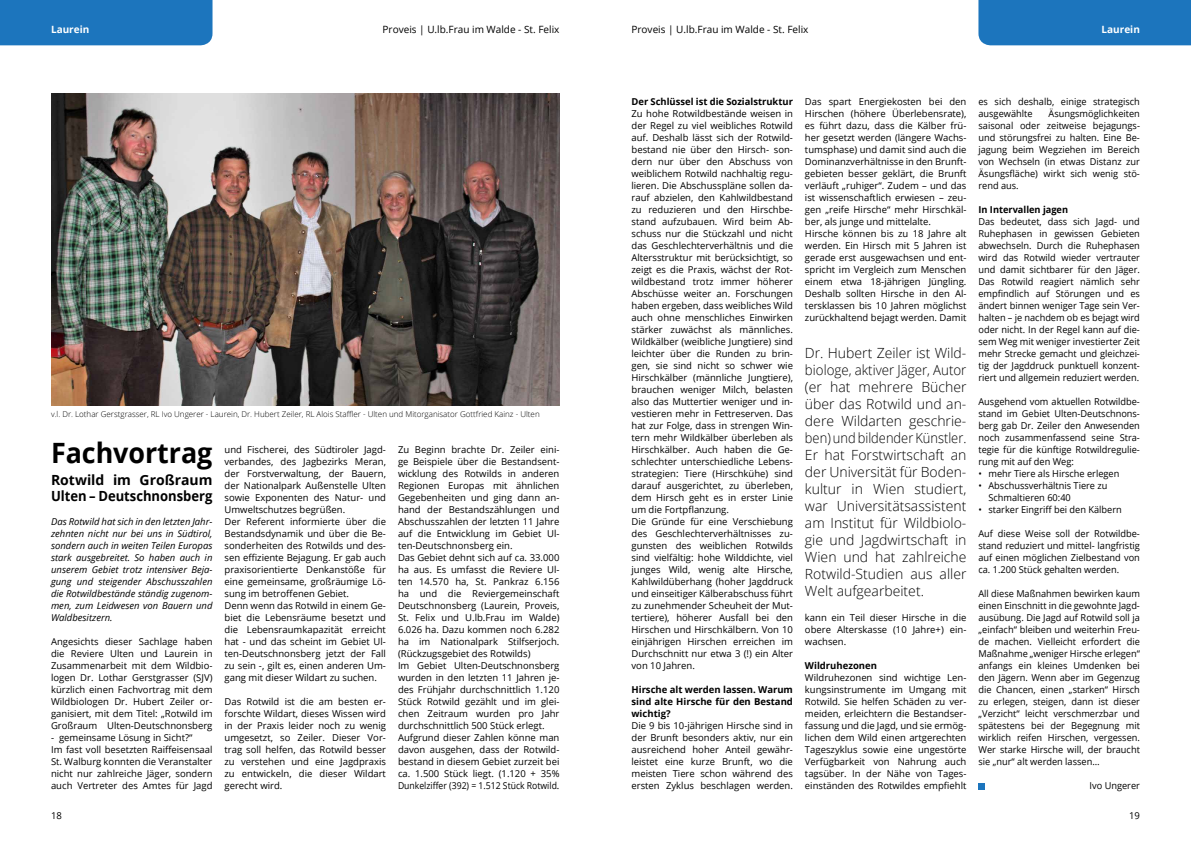
<style>
.page{position:relative;width:1191px;height:842px;background:#fff}
.page>*{position:absolute;margin:0;border:0;box-sizing:border-box;transform-origin:0 0}
.t1{font:700 28px "Open Sans";color:#000;scale:.96 1}
.t2{font:300 14px/17px "Open Sans";color:#000;text-align:justify}
.t3{font:700 14px/16px "Open Sans";color:#000}
.t4{font:10px "Open Sans";color:#000}
.t5{font:700 10px "Open Sans";color:#fff}
.t6{font:9.5px/12px "Open Sans";color:#000;text-align:justify}
.t7{font:italic 9.5px/12px "Open Sans";color:#000;text-align:justify}
.t8{font:700 9.5px/12px "Open Sans";color:#000;text-align:justify}
.t9{font:300 8px "Open Sans";color:#000}
</style>
<div class="page">
<img style="left:51px;top:93px;width:508px;height:312px">
<div style="left:0;top:0;width:212px;height:45px;background:#1c75bd"></div>
<div style="left:978px;top:0;width:213px;height:45px;background:#1c75bd"></div>
<div style="left:978px;top:783px;width:7px;height:6px;background:#1c75bd"></div>
<p class="t5" style="left:51px;top:22px;width:40px">Laurein</p>
<p class="t4" style="left:382px;top:22px;width:178px">Proveis | U.lb.Frau im Walde - St. Felix</p>
<p class="t4" style="left:631px;top:22px;width:178px">Proveis | U.lb.Frau im Walde - St. Felix</p>
<p class="t5" style="left:1101px;top:22px;width:40px">Laurein</p>
<p class="t9" style="left:51px;top:409px;width:490px">v.l. Dr. Lothar Gerstgrasser, RL Ivo Ungerer - Laurein, Dr. Hubert Zeiler, RL Alois Staffler - Ulten und Mitorganisator Gottfried Kainz - Ulten</p>
<h1 class="t1" style="left:51px;top:433px;width:170px">Fachvortrag</h1>
<h2 class="t3" style="left:51px;top:471px;width:163px">Rotwild im Großraum<br>Ulten – Deutschnonsberg</h2>
<p class="t7" style="left:51px;top:516px;width:163px">Das Rotwild hat sich in den letzten Jahr&shy;zehnten nicht nur bei uns in Südtirol, sondern auch in weiten Teilen Europas stark ausgebreitet. So haben auch in unserem Gebiet trotz intensiver Beja&shy;gung und steigender Abschusszahlen die Rotwildbestände ständig zugenom&shy;men, zum Leidwesen von Bauern und Waldbesitzern.</p>
<p class="t6" style="left:51px;top:636px;width:163px">Angesichts dieser Sachlage haben die Reviere Ulten und Laurein in Zusammenarbeit mit dem Wildbio&shy;logen Dr. Lothar Gerstgrasser (SJV) kürzlich einen Fachvortrag mit dem Wildbiologen Dr. Hubert Zeiler or&shy;ganisiert, mit dem Titel: „Rotwild im Großraum Ulten-Deutschnonsberg</p>
<p class="t6" style="left:51px;top:732px;width:163px;text-align:left">- gemeinsame Lösung in Sicht?“<br>Im fast voll besetzten Raiffeisensaal St. Walburg konnten die Veranstalter nicht nur zahlreiche Jäger, sondern auch Vertreter des Amtes für Jagd</p>
<p class="t6" style="left:224px;top:444px;width:163px;text-align:left">und Fischerei, des Südtiroler Jagd&shy;verbandes, des Jagbezirks Meran, der Forstverwaltung, der Bauern, der Nationalpark Außenstelle Ulten sowie Exponenten des Natur- und Umweltschutzes begrüßen.<br>Der Referent informierte über die Bestandsdynamik und über die Be&shy;sonderheiten des Rotwilds und des&shy;sen effiziente Bejagung. Er gab auch praxisorientierte Denkanstöße für eine gemeinsame, großräumige Lö&shy;sung im betroffenen Gebiet.<br>Denn wenn das Rotwild in einem Ge&shy;biet die Lebensräume besetzt und die Lebensraumkapazität erreicht hat - und das scheint im Gebiet Ul&shy;ten-Deutschnonsberg jetzt der Fall zu sein -, gilt es, einen anderen Um&shy;gang mit dieser Wildart zu suchen.</p>
<p class="t6" style="left:224px;top:696px;width:163px">Das Rotwild ist die am besten er&shy;forschte Wildart, dieses Wissen wird in der Praxis leider noch zu wenig umgesetzt, so Zeiler. Dieser Vor&shy;trag soll helfen, das Rotwild besser zu verstehen und eine Jagdpraxis zu entwickeln, die dieser Wildart gerecht wird.</p>
<p class="t6" style="left:398px;top:444px;width:163px;text-align:left">Zu Beginn brachte Dr. Zeiler eini&shy;ge Beispiele über die Bestandsent&shy;wicklung des Rotwilds in anderen Regionen Europas mit ähnlichen Gegebenheiten und ging dann an&shy;hand der Bestandszählungen und Abschusszahlen der letzten 11 Jahre auf die Entwicklung im Gebiet Ul&shy;ten-Deutschnonsberg ein.<br>Das Gebiet dehnt sich auf ca. 33.000 ha aus. Es umfasst die Reviere Ul&shy;ten 14.570 ha, St. Pankraz 6.156 ha und die Reviergemeinschaft Deutschnonsberg (Laurein, Proveis, St. Felix und U.lb.Frau im Walde)<br>6.026 ha. Dazu kommen noch 6.282 ha im Nationalpark Stilfserjoch. (Rückzugsgebiet des Rotwilds)<br>Im Gebiet Ulten-Deutschnonsberg wurden in den letzten 11 Jahren je&shy;des Frühjahr durchschnittlich 1.120<br>Stück Rotwild gezählt und im glei&shy;chen Zeitraum wurden pro Jahr durchschnittlich 500 Stück erlegt.<br>Aufgrund dieser Zahlen könne man davon ausgehen, dass der Rotwild&shy;bestand in diesem Gebiet zurzeit bei ca. 1.500 Stück liegt. (1.120 + 35% Dunkelziffer (392) = 1.512 Stück Rotwild.</p>
<p class="t8" style="left:631px;top:96px;width:163px">Der Schlüssel ist die Sozialstruktur</p>
<p class="t6" style="left:631px;top:108px;width:163px;text-align:left">Zu hohe Rotwildbestände weisen in der Regel zu viel weibliches Rotwild auf. Deshalb lässt sich der Rotwild&shy;bestand nie über den Hirsch- son&shy;dern nur über den Abschuss von weiblichem Rotwild nachhaltig regu&shy;lieren. Die Abschusspläne sollen da&shy;rauf abzielen, den Kahlwildbestand zu reduzieren und den Hirschbe&shy;stand aufzubauen. Wird beim Ab&shy;schuss nur die Stückzahl und nicht das Geschlechterverhältnis und die Altersstruktur mit berücksichtigt, so zeigt es die Praxis, wächst der Rot&shy;wildbestand trotz immer höherer Abschüsse weiter an. Forschungen haben ergeben, dass weibliches Wild auch ohne menschliches Einwirken stärker zuwächst als männliches.<br>Wildkälber (weibliche Jungtiere) sind leichter über die Runden zu brin&shy;gen, sie sind nicht so schwer wie Hirschkälber (männliche Jungtiere), brauchen weniger Milch, belasten also das Muttertier weniger und in&shy;vestieren mehr in Fettreserven. Das hat zur Folge, dass in strengen Win&shy;tern mehr Wildkälber überleben als Hirschkälber. Auch haben die Ge&shy;schlechter unterschiedliche Lebens&shy;strategien: Tiere (Hirschkühe) sind darauf ausgerichtet, zu überleben, dem Hirsch geht es in erster Linie um die Fortpflanzung.<br>Die Gründe für eine Verschiebung des Geschlechterverhältnisses zu&shy;gunsten des weiblichen Rotwilds sind vielfältig: hohe Wilddichte, viel junges Wild, wenig alte Hirsche, Kahlwildüberhang (hoher Jagddruck und einseitiger Kälberabschuss führt zu zunehmender Scheuheit der Mut&shy;tertiere), höherer Ausfall bei den Hirschen und Hirschkälbern. Von 10 einjährigen Hirschen erreichen im Durchschnitt nur etwa 3 (!) ein Alter von 10 Jahren.</p>
<p class="t8" style="left:631px;top:684px;width:163px">Hirsche alt werden lassen. Warum sind alte Hirsche für den Bestand wichtig?</p>
<p class="t6" style="left:631px;top:720px;width:163px">Die 9 bis 10-jährigen Hirsche sind in der Brunft besonders aktiv, nur ein ausreichend hoher Anteil gewähr&shy;leistet eine kurze Brunft, wo die meisten Tiere schon während des ersten Zyklus beschlagen werden.</p>
<p class="t6" style="left:805px;top:96px;width:163px;text-align:left">Das spart Energiekosten bei den Hirschen (höhere Überlebensrate), es führt dazu, dass die Kälber frü&shy;her gesetzt werden (längere Wachs&shy;tumsphase) und damit sind auch die Dominanzverhältnisse in den Brunft&shy;gebieten besser geklärt, die Brunft verläuft „ruhiger“. Zudem – und das ist wissenschaftlich erwiesen – zeu&shy;gen „reife Hirsche“ mehr Hirschkäl&shy;ber, als junge und mittelalte.<br>Hirsche können bis zu 18 Jahre alt werden. Ein Hirsch mit 5 Jahren ist gerade erst ausgewachsen und ent&shy;spricht im Vergleich zum Menschen einem etwa 18-jährigen Jüngling.<br>Deshalb sollten Hirsche in den Al&shy;tersklassen bis 10 Jahren möglichst zurückhaltend bejagt werden. Damit</p>
<p class="t2" style="left:805px;top:344px;width:163px">Dr. Hubert Zeiler ist Wild&shy;biologe, aktiver Jäger, Autor (er hat mehrere Bücher über das Rotwild und an&shy;dere Wildarten geschrie&shy;ben) und bildender Künstler.<br>Er hat Forstwirtschaft an der Universität für Boden&shy;kultur in Wien studiert, war Universitätsassistent am Institut für Wildbiolo&shy;gie und Jagdwirtschaft in Wien und hat zahlreiche Rotwild-Studien aus aller Welt aufgearbeitet.</p>
<p class="t6" style="left:805px;top:612px;width:163px">kann ein Teil dieser Hirsche in die obere Alterskasse (10 Jahre+) ein&shy;wachsen.</p>
<p class="t8" style="left:805px;top:660px;width:74px">Wildruhezonen</p>
<p class="t6" style="left:805px;top:672px;width:163px">Wildruhezonen sind wichtige Len&shy;kungsinstrumente im Umgang mit Rotwild. Sie helfen Schäden zu ver&shy;meiden, erleichtern die Bestandser&shy;fassung und die Jagd, und sie ermög&shy;lichen dem Wild einen artgerechten Tageszyklus sowie eine ungestörte Verfügbarkeit von Nahrung auch tagsüber. In der Nähe von Tages&shy;einständen des Rotwildes empfiehlt</p>
<p class="t6" style="left:978px;top:96px;width:163px">es sich deshalb, einige strategisch ausgewählte</p>
<p class="t6" style="left:978px;top:108px;width:163px;text-indent:70px">Äsungsmöglichkeiten saisonal oder zeitweise bejagungs&shy;und störungsfrei zu halten. Eine Be&shy;jagung beim Wegziehen im Bereich von Wechseln (in etwas Distanz zur Äsungsfläche) wirkt sich wenig stö&shy;rend aus.</p>
<p class="t8" style="left:978px;top:204px;width:91px">In Intervallen jagen</p>
<p class="t6" style="left:978px;top:216px;width:163px">Das bedeutet, dass sich Jagd- und Ruhephasen in gewissen Gebieten abwechseln. Durch die Ruhephasen wird das Rotwild wieder vertrauter und damit sichtbarer für den Jäger.<br>Das Rotwild reagiert nämlich sehr empfindlich auf Störungen und es ändert binnen weniger Tage sein Ver&shy;halten – je nachdem ob es bejagt wird oder nicht. In der Regel kann auf die&shy;sem Weg mit weniger investierter Zeit mehr Strecke gemacht und gleichzei&shy;tig der Jagddruck punktuell konzent&shy;riert und allgemein reduziert werden.</p>
<p class="t6" style="left:978px;top:396px;width:163px">Ausgehend vom aktuellen Rotwildbe&shy;stand im Gebiet Ulten-Deutschnons&shy;berg gab Dr. Zeiler den Anwesenden noch zusammenfassend seine Stra&shy;tegie für die künftige Rotwildregulie&shy;rung mit auf den Weg:</p>
<p class="t6" style="left:978px;top:468px;width:142px">• mehr Tiere als Hirsche erlegen</p>
<p class="t6" style="left:988px;top:480px;width:120px;text-indent:-10px">• Abschussverhältnis Tiere zu<br>Schmaltieren 60:40</p>
<p class="t6" style="left:978px;top:504px;width:145px">• starker Eingriff bei den Kälbern</p>
<p class="t6" style="left:978px;top:528px;width:163px">Auf diese Weise soll der Rotwildbe&shy;stand reduziert und mittel- langfristig auf einen möglichen Zielbestand von ca. 1.200 Stück gehalten werden.</p>
<p class="t6" style="left:978px;top:588px;width:163px">All diese Maßnahmen bewirken kaum einen Einschnitt in die gewohnte Jagd&shy;ausübung. Die Jagd auf Rotwild soll ja „einfach“ bleiben und weiterhin Freu&shy;de machen. Vielleicht erfordert die Maßnahme „weniger Hirsche erlegen“ anfangs ein kleines Umdenken bei den Jägern. Wenn aber im Gegenzug die Chancen, einen „starken“ Hirsch zu erlegen, steigen, dann ist dieser „Verzicht“ leicht verschmerzbar und spätestens bei der Begegnung mit wirklich reifen Hirschen, vergessen.<br>Wer starke Hirsche will, der braucht sie „nur“ alt werden lassen…</p>
<p class="t6" style="left:1089px;top:780px;width:52px">Ivo Ungerer</p>
<p class="t6" style="left:51px;top:810px;width:12px">18</p>
<p class="t6" style="left:1129px;top:810px;width:12px">19</p>
</div>
